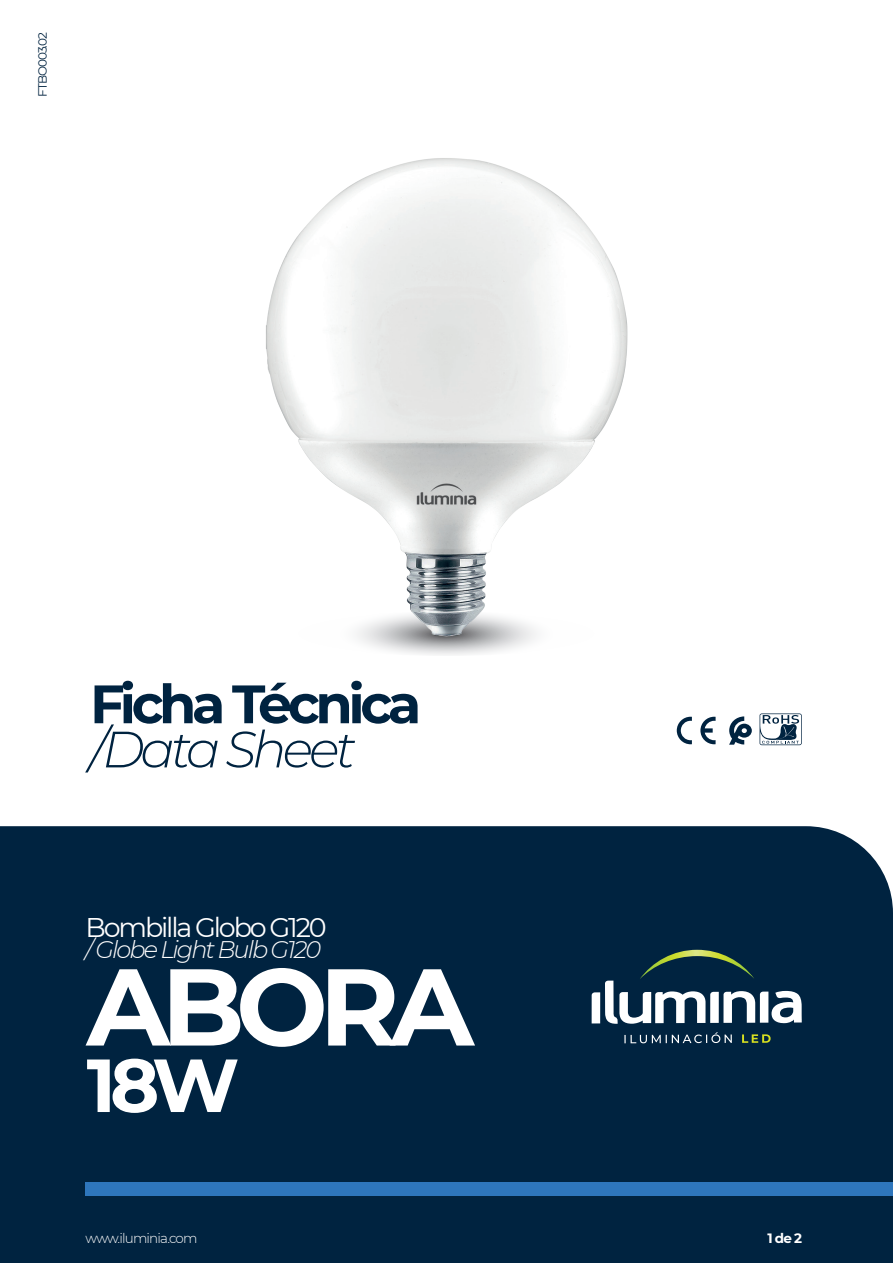
<style>
.page{position:relative;width:893px;height:1263px;background:#fff}
.page>*{position:absolute;margin:0;border:0;box-sizing:border-box;transform-origin:0 0}
.t1{font:700 108.9px "Montserrat";letter-spacing:-.08em;color:#fff}
.t2{font:700 75px "Montserrat";color:#fff}
.t3{font:700 54px "Montserrat";letter-spacing:-.08em;color:#002340}
.t4{font:italic 300 51px "Montserrat";letter-spacing:-.08em;color:#002340}
.t5{font:27px "Montserrat";letter-spacing:-.08em;color:#fff}
.t6{font:italic 300 24px "Montserrat";letter-spacing:-.08em;color:#fff}
.t7{font:300 13.5px "Montserrat";letter-spacing:-.06em;color:#fff}
.t8{font:700 13.5px "Montserrat";color:#fff}
.t9{font:12px "Montserrat";letter-spacing:-.08em;color:#002340}
</style>
<div class="page">
<img style="left:266px;top:158px;width:362px;height:497px">
<div style="left:0;top:826px;width:893px;height:386px;background:#002340"></div>
<svg style="left:592px;top:950px;width:210px;height:74px"></svg>
<svg style="left:624px;top:1032px;width:108px;height:11px"></svg>
<svg style="left:742px;top:1034px;width:29px;height:9px"></svg>
<svg style="left:677px;top:717px;width:15px;height:27px"></svg>
<svg style="left:700px;top:717px;width:16px;height:27px"></svg>
<svg style="left:729px;top:716px;width:23px;height:29px"></svg>
<svg style="left:760px;top:713px;width:42px;height:32px"></svg>
<div style="left:86px;top:1183px;width:807px;height:13px;background:#2e76bc"></div>
<div style="left:0;top:1212px;width:893px;height:51px;background:#002340"></div>
<p class="t9" style="left:34px;top:97px;width:66px;rotate:-90deg">FTBO003.02</p>
<h3 class="t3" style="left:90px;top:665px;width:333px">Ficha Técnica</h3>
<h3 class="t4" style="left:90px;top:715px;width:267px">/Data Sheet</h3>
<p class="t5" style="left:86px;top:909px;width:243px">Bombilla Globo G120</p>
<p class="t6" style="left:86px;top:933px;width:237px">/ Globe Light Bulb G120</p>
<h1 class="t1" style="left:87px;top:928px;width:389px">ABORA</h1>
<h2 class="t2" style="left:87px;top:1031px;width:154px">18W</h2>
<p class="t7" style="left:86px;top:1229px;width:113px">www.iluminia.com</p>
<p class="t8" style="left:767px;top:1228px;width:36px">1 de 2</p>
</div>
